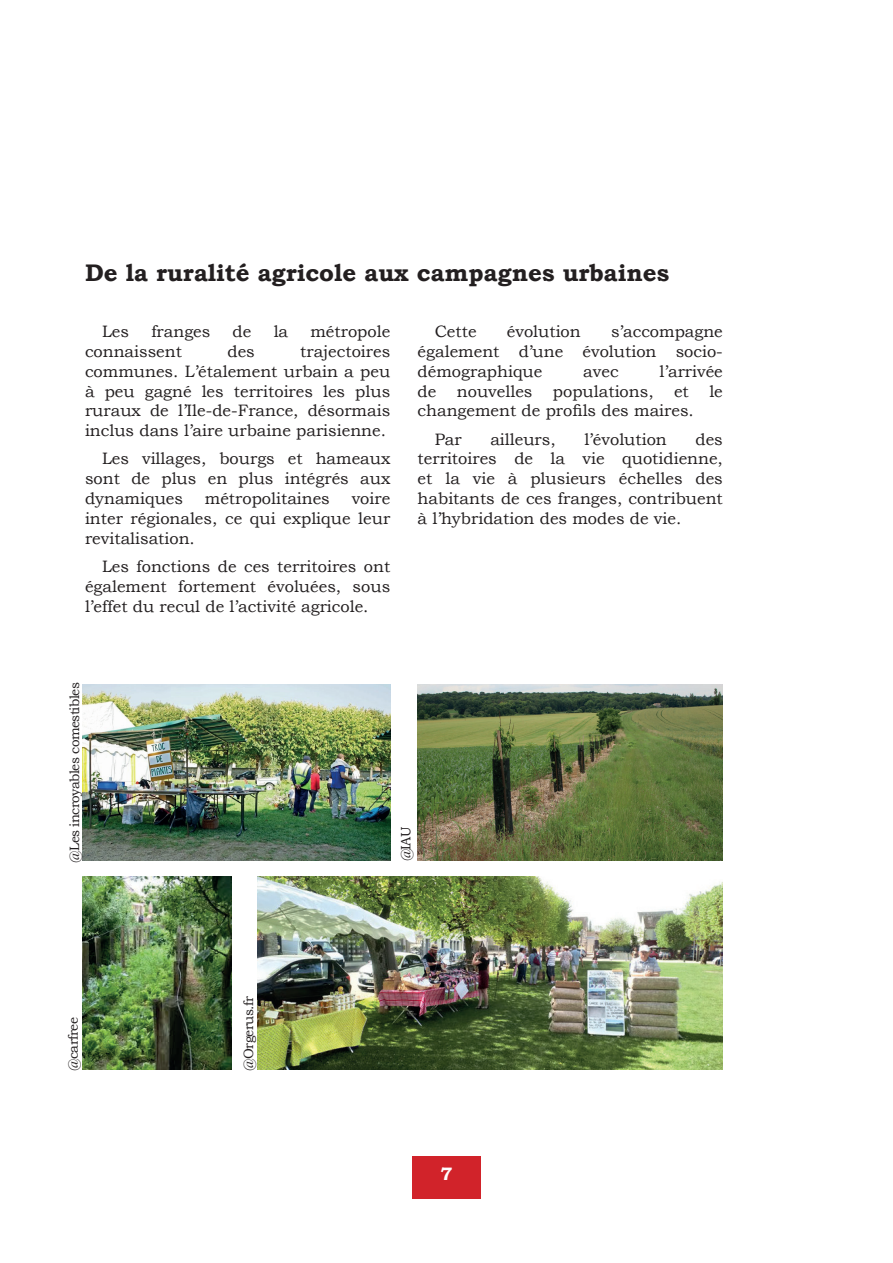
<style>
.page{position:relative;width:893px;height:1263px;background:#fff}
.page>*{position:absolute;margin:0;border:0;box-sizing:border-box;transform-origin:0 0}
.t1{font:700 24px "Bookman Old Style";color:#231f20}
.t2{font:700 18px "Bookman Old Style";color:#fff}
.t3{font:16.5px/19.8px "Bookman Old Style";color:#231f20;text-align:justify}
.t4{font:13.5px "Bookman Old Style";letter-spacing:-.04em;color:#231f20}
</style>
<div class="page">
<div style="left:412px;top:1157px;width:68px;height:42px;background:#d1232a"></div>
<img style="left:257px;top:876px;width:466px;height:193px">
<img style="left:418px;top:685px;width:305px;height:175px">
<img style="left:83px;top:685px;width:307px;height:175px">
<img style="left:83px;top:876px;width:148px;height:193px">
<h1 class="t1" style="left:85px;top:255px;width:586px">De la ruralité agricole aux campagnes urbaines</h1>
<p class="t3" style="left:102px;top:322px;width:29px">Les</p>
<p class="t3" style="left:151px;top:322px;width:61px">franges</p>
<p class="t3" style="left:233px;top:322px;width:20px">de</p>
<p class="t3" style="left:274px;top:322px;width:16px">la</p>
<p class="t3" style="left:310px;top:322px;width:81px">métropole</p>
<p class="t3" style="left:85px;top:341px;width:99px">connaissent</p>
<p class="t3" style="left:227px;top:341px;width:29px">des</p>
<p class="t3" style="left:418px;top:322px;width:307px;text-indent:193px">s’accompagne également d’une évolution socio&shy;démographique</p>
<p class="t3" style="left:435px;top:322px;width:43px">Cette</p>
<p class="t3" style="left:507px;top:322px;width:75px">évolution</p>
<p class="t3" style="left:85px;top:341px;width:307px;text-indent:215px">trajectoires communes. L’étalement urbain a peu à peu gagné les territoires les plus ruraux de l’Ile-de-France, désormais inclus dans l’aire urbaine parisienne.</p>
<p class="t3" style="left:85px;top:449px;width:307px;text-indent:17px">Les villages, bourgs et hameaux sont de plus en plus intégrés aux dynamiques</p>
<p class="t3" style="left:418px;top:361px;width:307px;text-indent:242px">l’arrivée de nouvelles populations, et le changement de profils des maires.</p>
<p class="t3" style="left:435px;top:429px;width:29px">Par</p>
<p class="t3" style="left:490px;top:429px;width:67px">ailleurs,</p>
<p class="t3" style="left:584px;top:429px;width:84px">l’évolution</p>
<p class="t3" style="left:583px;top:361px;width:37px">avec</p>
<p class="t3" style="left:418px;top:429px;width:307px;text-indent:278px">des territoires de la vie quotidienne, et la vie à plusieurs échelles des habitants de ces franges, contribuent à l’hybridation des modes de vie.</p>
<p class="t3" style="left:205px;top:489px;width:127px">métropolitaines</p>
<p class="t3" style="left:85px;top:489px;width:307px;text-indent:267px">voire inter régionales, ce qui explique leur revitalisation.</p>
<p class="t3" style="left:85px;top:556px;width:307px;text-indent:17px">Les fonctions de ces territoires ont également fortement évoluées, sous l’effet du recul de l’activité agricole.</p>
<p class="t4" style="left:66px;top:861px;width:181px;rotate:-90deg">@Les incroyables comestibles</p>
<p class="t4" style="left:64px;top:1069px;width:54px;rotate:-90deg">@carfree</p>
<p class="t4" style="left:240px;top:1069px;width:75px;rotate:-90deg">@Orgerus.fr</p>
<p class="t4" style="left:397px;top:860px;width:35px;rotate:-90deg">@IAU</p>
<p class="t2" style="left:441px;top:1161px;width:13px">7</p>
</div>
